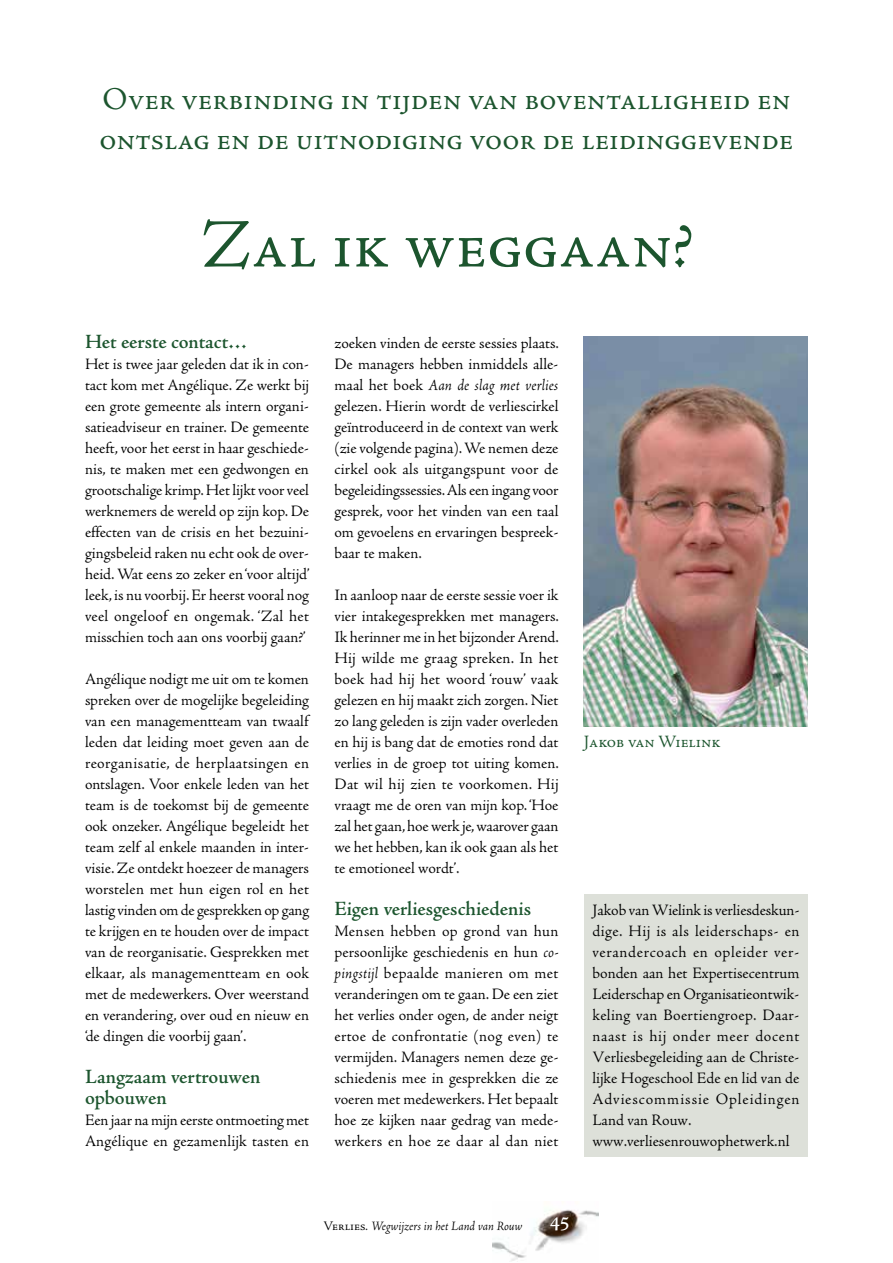
<style>
.page{position:relative;width:893px;height:1263px;background:#fff}
.page>*{position:absolute;margin:0;border:0;box-sizing:border-box;transform-origin:0 0}
.t1{font:72px "Adobe Jenson Regular SC";color:#1c552e}
.t2{font:33px/39.6px "Adobe Jenson Regular SC";color:#1c552e}
.t3{font:600 21px/21px "Adobe Jenson";letter-spacing:-.005em;color:#1c552e}
.t4{font:600 21px "Adobe Jenson";color:#fff}
.t5{font:18px "Adobe Jenson Regular SC";color:#1c552e}
.t6{font:16.5px/21px "Adobe Jenson";color:#000;text-align:justify}
.t7{font:italic 13.5px "Adobe Jenson";color:#000}
.s1{font-style:italic}
.s2{font-family:"Adobe Jenson Regular SC";font-style:normal}
</style>
<div class="page">
<img style="left:493px;top:1209px;width:106px;height:52px">
<div style="left:584px;top:894px;width:224px;height:263px;background:#dde0d9"></div>
<img style="left:584px;top:337px;width:224px;height:389px">
<h2 class="t2" style="left:99px;top:80px;width:695px">Over verbinding in tijden van boventalligheid en ontslag en de uitnodiging voor de leidinggevende</h2>
<h1 class="t1" style="left:200px;top:207px;width:494px">Zal ik weggaan?</h1>
<p class="t3" style="left:85px;top:332px;width:164px">Het eerste contact…</p>
<p class="t6" style="left:85px;top:354px;width:226px">Het is twee jaar geleden dat ik in con&shy;tact kom met Angélique. Ze werkt bij een grote gemeente als intern organi&shy;satieadviseur en trainer. De gemeente heeft, voor het eerst in haar geschiede&shy;nis, te maken met een gedwongen en grootschalige krimp. Het lijkt voor veel werknemers de wereld op zijn kop. De effecten van de crisis en het bezuini&shy;gingsbeleid raken nu echt ook de over&shy;heid. Wat eens zo zeker en ‘voor altijd’ leek, is nu voorbij. Er heerst vooral nog veel ongeloof en ongemak. ‘Zal het misschien toch aan ons voorbij gaan?’</p>
<p class="t6" style="left:85px;top:669px;width:225px">Angélique nodigt me uit om te komen spreken over de mogelijke begeleiding van een managementteam van twaalf leden dat leiding moet geven aan de reorganisatie, de herplaatsingen en ontslagen. Voor enkele leden van het team is de toekomst bij de gemeente ook onzeker. Angélique begeleidt het team zelf al enkele maanden in inter&shy;visie. Ze ontdekt hoezeer de managers worstelen met hun eigen rol en het lastig vinden om de gesprekken op gang te krijgen en te houden over de impact van de reorganisatie. Gesprekken met elkaar, als managementteam en ook met de medewerkers. Over weerstand en verandering, over oud en nieuw en ‘de dingen die voorbij gaan’.</p>
<p class="t3" style="left:85px;top:1067px;width:177px">Langzaam vertrouwen opbouwen</p>
<p class="t6" style="left:85px;top:1110px;width:225px">Een jaar na mijn eerste ontmoeting met<br>Angélique en gezamenlijk tasten en</p>
<p class="t6" style="left:334px;top:333px;width:226px">zoeken vinden de eerste sessies plaats.<br>De managers hebben inmiddels alle&shy;maal het boek <span class="s1">Aan de slag met verlies </span>gelezen. Hierin wordt de verliescirkel geïntroduceerd in de context van werk (zie volgende pagina). We nemen deze cirkel ook als uitgangspunt voor de begeleidingssessies. Als een ingang voor gesprek, voor het vinden van een taal om gevoelens en ervaringen bespreek&shy;baar te maken.</p>
<p class="t6" style="left:334px;top:585px;width:226px">In aanloop naar de eerste sessie voer ik vier intakegesprekken met managers.<br>Ik herinner me in het bijzonder Arend.<br>Hij wilde me graag spreken. In het boek had hij het woord ‘rouw’ vaak gelezen en hij maakt zich zorgen. Niet zo lang geleden is zijn vader overleden en hij is bang dat de emoties rond dat verlies in de groep tot uiting komen.<br>Dat wil hij zien te voorkomen. Hij vraagt me de oren van mijn kop. ‘Hoe zal het gaan, hoe werk je, waarover gaan we het hebben, kan ik ook gaan als het te emotioneel wordt’.</p>
<p class="t3" style="left:334px;top:899px;width:198px">Eigen verliesgeschiedenis</p>
<p class="t6" style="left:334px;top:921px;width:225px">Mensen hebben op grond van hun persoonlijke geschiedenis en hun <span class="s1">co&shy;pingstijl</span> bepaalde manieren om met veranderingen om te gaan. De een ziet het verlies onder ogen, de ander neigt ertoe de confrontatie (nog even) te vermijden. Managers nemen deze ge&shy;schiedenis mee in gesprekken die ze voeren met medewerkers. Het bepaalt hoe ze kijken naar gedrag van mede&shy;werkers en hoe ze daar al dan niet</p>
<p class="t5" style="left:584px;top:732px;width:138px">Jakob van Wielink</p>
<p class="t6" style="left:592px;top:900px;width:209px;text-align:left">Jakob van Wielink is verliesdeskun&shy;dige. Hij is als leiderschaps- en verandercoach en opleider ver&shy;bonden aan het Expertisecentrum<br>Leiderschap en Organisatieontwik&shy;keling van Boertiengroep. Daar&shy;naast is hij onder meer docent<br>Verliesbegeleiding aan de Christe&shy;lijke Hogeschool Ede en lid van de<br>Adviescommissie Opleidingen<br>Land van Rouw. www.verliesenrouwophetwerk.nl</p>
<p class="t7" style="left:323px;top:1219px;width:200px"><span class="s2">Verlies</span>. Wegwijzers in het Land van Rouw</p>
<p class="t4" style="left:550px;top:1213px;width:21px">45</p>
</div>
